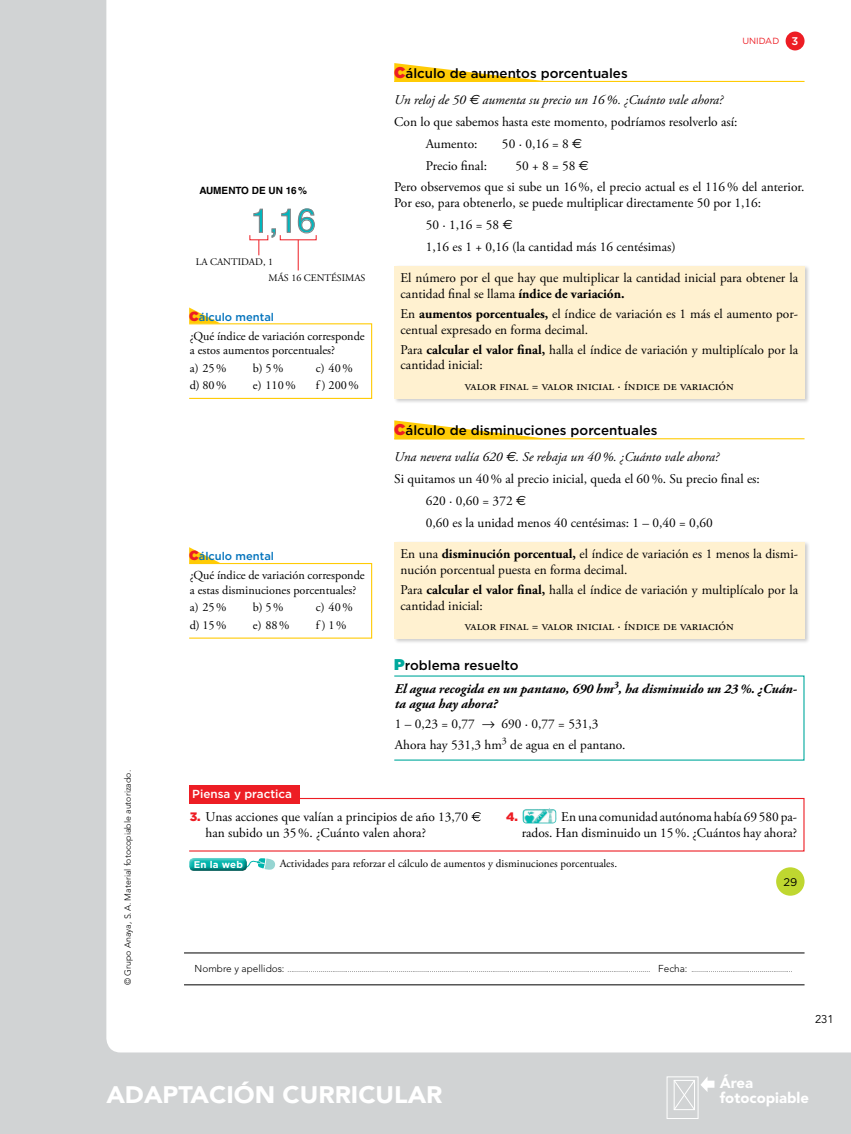
<style>
.page{position:relative;width:851px;height:1134px;background:#fff}
.page>*{position:absolute;margin:0;border:0;box-sizing:border-box;transform-origin:0 0}
.t1{font:33.38px "Helvetica";color:#00b6bd}
.t2{font:900 23.75px "Avenir LT Std";color:#fff;scale:1.06 1}
.t3{font:900 14.88px/14.9px "Avenir LT Std";color:#fff}
.t4{font:13.38px/15.6px "Adobe Garamond Pro";color:#000}
.t5{font:italic 13.38px/26px "Adobe Garamond Pro";color:#000}
.t6{font:italic 700 13.38px/15.6px "Adobe Garamond Pro";color:#000}
.t7{font:500 13.38px "Gotham";color:#000}
.t8{font:12.25px/14.5px "Adobe Garamond Pro";color:#000}
.t9{font:900 12.25px "Gotham";color:#ed1d24}
.t10{font:500 11.62px "Gotham";color:#fff}
.t11{font:11.25px "Avenir LT Std";color:#000}
.t12{font:11.12px "Adobe Garamond Pro";color:#000}
.t13{font:500 11.12px "Gotham";color:#0072bc}
.t14{font:11.12px "Gotham";color:#000}
.t15{font:10px/16px "Adobe Garamond Pro";color:#000}
.t16{font:700 10px "Helvetica LT Std";color:#000}
.t17{font:700 9.75px "Gotham";letter-spacing:.02em;color:#fff}
.t18{font:8.88px "Gotham";color:#ed1d24}
.t19{font:300 8.75px "Avenir LT Std";color:#000}
.t20{font:300 7.5px "Avenir LT Std";color:#000}
.s1{font-weight:500;font-size:11.12px;color:#fff}
.s2{font-weight:900;font-size:13.38px;color:#ed1d24}
.s3{font-family:"Gotham";font-weight:900;font-style:normal;font-size:15.62px;color:#ed1d24}
.s4{font-family:"Gotham";font-weight:500;font-style:normal}
.s5{font-family:"Euro Sans Std"}
.s6{font-weight:700}
.s7{font-weight:900;font-size:15.62px;color:#00a99d}
.s8{font-family:"Gotham";font-weight:900;font-size:12.25px;color:#ed1d24}
.s9{font-size:10px}
</style>
<div class="page">
<div style="left:0;top:0;width:850px;height:1134px;background:#d1d3d4"></div>
<div style="left:106px;top:0;width:744px;height:1052px;background:#fff"></div>
<div style="left:666px;top:1076px;width:32px;height:43px;border:1px solid #fff"></div>
<svg style="left:672px;top:1076px;width:42px;height:35px"></svg>
<hr style="left:184px;top:953px;width:620px;height:1px;background:#000">
<hr style="left:184px;top:984px;width:620px;height:1px;background:#000">
<div style="left:142px;top:0;width:708px;height:914px;background:#fff"></div>
<div style="left:785px;top:32px;width:19px;height:18px;background:#ed1d24;border-radius:50%"></div>
<div style="left:776px;top:867px;width:28px;height:29px;background:#bfd730;border-radius:50%"></div>
<svg style="left:394px;top:63px;width:158px;height:18px"></svg>
<hr style="left:394px;top:81px;width:410px;height:1px;background:#ffcb05">
<div style="left:393px;top:265px;width:417px;height:139px;background:#000;opacity:.2"></div>
<div style="left:394px;top:266px;width:410px;height:132px;background:#fff1d0"></div>
<svg style="left:394px;top:420px;width:147px;height:18px"></svg>
<hr style="left:394px;top:438px;width:410px;height:1px;background:#ffcb05">
<div style="left:393px;top:541px;width:417px;height:103px;background:#000;opacity:.2"></div>
<div style="left:394px;top:542px;width:410px;height:97px;background:#fff1d0"></div>
<svg style="left:471px;top:812px;width:9px;height:9px"></svg>
<div style="left:188px;top:798px;width:616px;height:53px;border:1px solid #ed1d24"></div>
<div style="left:189px;top:785px;width:110px;height:19px;background:#ed1d24"></div>
<svg style="left:189px;top:307px;width:31px;height:16px"></svg>
<div style="left:188px;top:323px;width:184px;height:76px;border:1px solid #ffcb05"></div>
<svg style="left:189px;top:547px;width:31px;height:16px"></svg>
<div style="left:188px;top:563px;width:184px;height:76px;border:1px solid #ffcb05"></div>
<svg style="left:253px;top:209px;width:10px;height:24px"></svg>
<svg style="left:271px;top:209px;width:20px;height:29px"></svg>
<svg style="left:298px;top:208px;width:17px;height:25px"></svg>
<svg style="left:258px;top:240px;width:1px;height:15px"></svg>
<hr style="left:298px;top:240px;width:1px;height:30px;background:#ed1d24">
<svg style="left:248px;top:858px;width:28px;height:12px"></svg>
<div style="left:189px;top:856px;width:59px;height:15px;background:#000;opacity:.58"></div>
<img style="left:522px;top:808px;width:34px;height:15px">
<p class="t18" style="left:742px;top:35px;width:58px">UNIDAD <span class="s1">3</span></p>
<p class="t19" style="left:122px;top:985px;width:217px;rotate:-90deg">© Grupo Anaya, S.A. Material fotocopiable autorizado.</p>
<p class="t16" style="left:199px;top:185px;width:109px">AUMENTO DE UN 16 %</p>
<p class="t1" style="left:250px;top:195px;width:66px">1,16</p>
<p class="t15" style="left:268px;top:255px;width:98px;text-indent:-73px">LA CANTIDAD, 1<br>MÁS 16 CENTÉSIMAS</p>
<p class="t13" style="left:189px;top:309px;width:86px"><span class="s2">C</span>álculo mental</p>
<p class="t8" style="left:190px;top:329px;width:176px">¿Qué índice de variación corresponde a estos aumentos porcentuales?</p>
<p class="t8" style="left:190px;top:361px;width:38px">a) 25%</p>
<p class="t8" style="left:253px;top:361px;width:32px">b)5%</p>
<p class="t8" style="left:316px;top:361px;width:38px">c) 40%</p>
<p class="t8" style="left:190px;top:379px;width:38px">d) 80%</p>
<p class="t8" style="left:253px;top:379px;width:44px">e) 110%</p>
<p class="t8" style="left:316px;top:379px;width:44px">f) 200%</p>
<p class="t13" style="left:189px;top:549px;width:86px"><span class="s2">C</span>álculo mental</p>
<p class="t8" style="left:190px;top:569px;width:176px">¿Qué índice de variación corresponde a estas disminuciones porcentuales?</p>
<p class="t8" style="left:190px;top:601px;width:38px">a) 25%</p>
<p class="t8" style="left:253px;top:601px;width:32px">b)5%</p>
<p class="t8" style="left:316px;top:601px;width:38px">c) 40%</p>
<p class="t8" style="left:190px;top:618px;width:38px">d) 15%</p>
<p class="t8" style="left:253px;top:618px;width:38px">e) 88%</p>
<p class="t8" style="left:316px;top:618px;width:32px">f) 1%</p>
<p class="t10" style="left:192px;top:787px;width:101px">Piensa y practica</p>
<p class="t5" style="left:394px;top:61px;width:330px"><span class="s3">C</span><span class="s4">álculo de aumentos porcentuales<br></span>Un reloj de 50 <span class="s5">€</span> aumenta su precio un 16%. ¿Cuánto vale ahora?</p>
<p class="t4" style="left:426px;top:111px;width:313px;line-height:21.9px;text-indent:-32px">Con lo que sabemos hasta este momento, podríamos resolverlo así:<br>Aumento:</p>
<p class="t4" style="left:502px;top:136px;width:82px">50 · 0,16 = 8 <span class="s5">€</span></p>
<p class="t4" style="left:426px;top:158px;width:63px">Precio final:</p>
<p class="t4" style="left:394px;top:155px;width:411px;line-height:21.9px;text-indent:121px">50 + 8 = 58 <span class="s5">€<br></span>Pero observemos que si sube un 16%, el precio actual es el 116% del anterior.</p>
<p class="t4" style="left:426px;top:192px;width:337px;line-height:21.9px;text-indent:-32px">Por eso, para obtenerlo, se puede multiplicar directamente 50 por 1,16:<br>50 · 1,16 = 58 <span class="s5">€<br></span>1,16 es 1 + 0,16 (la cantidad más 16 centésimas)</p>
<p class="t4" style="left:400px;top:270px;width:399px">El número por el que hay que multiplicar la cantidad inicial para obtener la cantidad final se llama <span class="s6">índice de variación.</span></p>
<p class="t4" style="left:400px;top:306px;width:399px">En <span class="s6">aumentos porcentuales,</span> el índice de variación es 1 más el aumento por&shy;centual expresado en forma decimal.</p>
<p class="t4" style="left:400px;top:342px;width:399px">Para <span class="s6">calcular el valor final,</span> halla el índice de variación y multiplícalo por la cantidad inicial:</p>
<p class="t4" style="left:465px;top:378px;width:270px">valor final = valor inicial · índice de variación</p>
<p class="t5" style="left:394px;top:418px;width:326px"><span class="s3">C</span><span class="s4">álculo de disminuciones porcentuales<br></span>Una nevera valía 620 <span class="s5">€</span>. Se rebaja un 40%. ¿Cuánto vale ahora?</p>
<p class="t4" style="left:426px;top:468px;width:335px;line-height:21.9px;text-indent:-32px">Si quitamos un 40% al precio inicial, queda el 60%. Su precio final es:<br>620 · 0,60 = 372 <span class="s5">€<br></span>0,60 es la unidad menos 40 centésimas: 1 – 0,40 = 0,60</p>
<p class="t4" style="left:400px;top:546px;width:399px">En una <span class="s6">disminución porcentual,</span> el índice de variación es 1 menos la dismi&shy;nución porcentual puesta en forma decimal.</p>
<p class="t4" style="left:400px;top:582px;width:399px">Para <span class="s6">calcular el valor final,</span> halla el índice de variación y multiplícalo por la cantidad inicial:</p>
<p class="t4" style="left:465px;top:618px;width:270px">valor final = valor inicial · índice de variación</p>
<p class="t7" style="left:394px;top:656px;width:126px"><span class="s7">P</span>roblema resuelto</p>
<p class="t6" style="left:395px;top:681px;width:403px">El agua recogida en un pantano, 690 hm<sup>3</sup>, ha disminuido un 23%. ¿Cuán&shy;ta agua hay ahora?</p>
<p class="t4" style="left:395px;top:714px;width:232px;line-height:20.2px">1 – 0,23 = 0,77 → 690 · 0,77 = 531,3<br>Ahora hay 531,3 hm<sup>3</sup> de agua en el pantano.</p>
<p class="t4" style="left:205px;top:810px;width:264px;text-indent:-16px"><span class="s8">3.</span> Unas acciones que valían a principios de año 13,70 han subido un 35%. ¿Cuánto valen ahora?</p>
<p class="t9" style="left:506px;top:808px;width:13px">4.</p>
<p class="t4" style="left:521px;top:810px;width:277px;text-align:right">En una comunidad autónoma había 69580 pa-<br>rados. Han disminuido un 15%. ¿Cuántos hay ahora?</p>
<p class="t17" style="left:194px;top:858px;width:51px">En la web</p>
<p class="t12" style="left:280px;top:857px;width:339px">Actividades para reforzar el cálculo de aumentos y disminuciones porcentuales.</p>
<p class="t14" style="left:783px;top:875px;width:15px">29</p>
<p class="t20" style="left:195px;top:965px;width:599px"><span class="s9">Nombre y apellidos:</span> .......................................................................................................................................................................................... <span class="s9">Fecha:</span> ....................................................</p>
<p class="t11" style="left:814px;top:1013px;width:20px">231</p>
<h2 class="t2" style="left:106px;top:1080px;width:318px">ADAPTACIÓN CURRICULAR</h2>
<p class="t3" style="left:719px;top:1075px;width:91px">Área fotocopiable</p>
</div>
